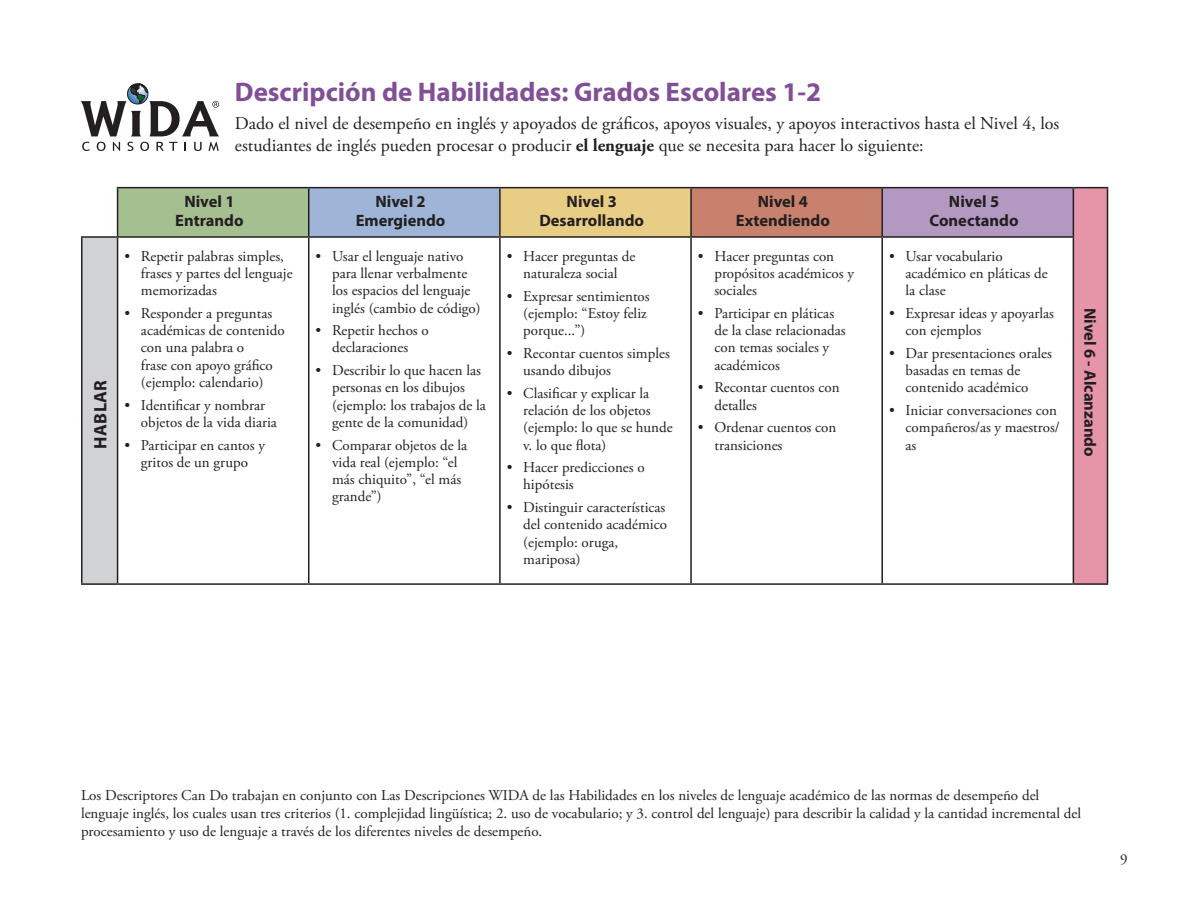
<style>
.page{position:relative;width:1188px;height:918px;background:#fff}
.page>*{position:absolute;margin:0;border:0;box-sizing:border-box;transform-origin:0 0}
.subhead{font:700 27px "Myriad Pro";color:#814f96}
.subhead-2{font:18px/21.6px "Adobe Garamond Pro";color:#231f20}
.t1{font:700 18px "Myriad Pro";letter-spacing:.02em;color:#231f20}
.t2{font:700 16.5px "Myriad Pro";color:#231f20}
.spanish_bullets{font:15px/17.2px "Adobe Garamond Pro";color:#231f20}
.body{font:15px/18px "Adobe Garamond Pro";color:#231f20}
.s1{font-weight:700}
</style>
<div class="page">
<svg style="left:82px;top:142px;width:8px;height:9px"></svg>
<svg style="left:97px;top:142px;width:9px;height:9px"></svg>
<svg style="left:113px;top:142px;width:7px;height:9px"></svg>
<svg style="left:127px;top:142px;width:6px;height:9px"></svg>
<svg style="left:140px;top:142px;width:9px;height:9px"></svg>
<svg style="left:156px;top:142px;width:21px;height:9px"></svg>
<svg style="left:194px;top:142px;width:8px;height:9px"></svg>
<svg style="left:208px;top:142px;width:11px;height:9px"></svg>
<svg style="left:81px;top:84px;width:138px;height:52px"></svg>
<div style="left:118px;top:188px;width:191px;height:49px;background:#a6bf91"></div>
<div style="left:309px;top:188px;width:191px;height:49px;background:#9fb5d7"></div>
<div style="left:500px;top:188px;width:191px;height:49px;background:#e8cd85"></div>
<div style="left:691px;top:188px;width:191px;height:49px;background:#c8816c"></div>
<div style="left:882px;top:188px;width:191px;height:49px;background:#b398c2"></div>
<div style="left:1073px;top:188px;width:35px;height:396px;background:#e694a8"></div>
<div style="left:82px;top:237px;width:36px;height:347px;background:#d1d2d4"></div>
<hr style="left:309px;top:187px;width:191px;height:1px;background:#231f20">
<hr style="left:500px;top:187px;width:191px;height:1px;background:#231f20">
<hr style="left:499px;top:188px;width:2px;height:48px;background:#231f20">
<hr style="left:691px;top:187px;width:191px;height:1px;background:#231f20">
<hr style="left:690px;top:188px;width:2px;height:48px;background:#231f20">
<hr style="left:882px;top:187px;width:191px;height:1px;background:#231f20">
<hr style="left:881px;top:188px;width:2px;height:48px;background:#231f20">
<hr style="left:1073px;top:187px;width:35px;height:1px;background:#231f20">
<hr style="left:1073px;top:188px;width:1px;height:48px;background:#231f20">
<hr style="left:1107px;top:188px;width:1px;height:49px;background:#231f20">
<hr style="left:81px;top:238px;width:1px;height:345px;background:#231f20">
<hr style="left:118px;top:236px;width:191px;height:2px;background:#231f20">
<hr style="left:117px;top:238px;width:1px;height:345px;background:#231f20">
<hr style="left:309px;top:236px;width:191px;height:2px;background:#231f20">
<hr style="left:308px;top:238px;width:1px;height:345px;background:#231f20">
<hr style="left:500px;top:236px;width:191px;height:2px;background:#231f20">
<hr style="left:499px;top:238px;width:2px;height:345px;background:#231f20">
<hr style="left:691px;top:236px;width:191px;height:2px;background:#231f20">
<hr style="left:690px;top:238px;width:2px;height:345px;background:#231f20">
<hr style="left:882px;top:236px;width:192px;height:2px;background:#231f20">
<hr style="left:881px;top:238px;width:2px;height:345px;background:#231f20">
<hr style="left:1073px;top:238px;width:1px;height:345px;background:#231f20">
<hr style="left:1107px;top:237px;width:1px;height:346px;background:#231f20">
<hr style="left:81px;top:583px;width:37px;height:2px;background:#231f20">
<hr style="left:118px;top:583px;width:191px;height:2px;background:#231f20">
<hr style="left:309px;top:583px;width:191px;height:2px;background:#231f20">
<hr style="left:500px;top:583px;width:191px;height:2px;background:#231f20">
<hr style="left:691px;top:583px;width:191px;height:2px;background:#231f20">
<hr style="left:882px;top:583px;width:191px;height:2px;background:#231f20">
<hr style="left:1073px;top:583px;width:35px;height:2px;background:#231f20">
<hr style="left:117px;top:187px;width:192px;height:1px;background:#231f20">
<hr style="left:117px;top:188px;width:1px;height:48px;background:#231f20">
<hr style="left:308px;top:188px;width:1px;height:48px;background:#231f20">
<hr style="left:81px;top:236px;width:37px;height:2px;background:#231f20">
<p class="t1" style="left:89px;top:449px;width:70px;rotate:-90deg">HABLAR</p>
<p class="subhead" style="left:235px;top:75px;width:588px">Descripción de Habilidades: Grados Escolares 1-2</p>
<p class="subhead-2" style="left:235px;top:113px;width:826px">Dado el nivel de desempeño en inglés y apoyados de gráficos, apoyos visuales, y apoyos interactivos hasta el Nivel 4, los estudiantes de inglés pueden procesar o producir <span class="s1">el lenguaje</span> que se necesita para hacer lo siguiente:</p>
<p class="t2" style="left:184px;top:191px;width:52px">Nivel 1</p>
<p class="t2" style="left:175px;top:210px;width:70px">Entrando</p>
<p class="spanish_bullets" style="left:141px;top:248px;width:153px;text-indent:-16px">• Repetir palabras simples, frases y partes del lenguaje memorizadas</p>
<p class="spanish_bullets" style="left:141px;top:305px;width:145px;text-indent:-16px">• Responder a preguntas académicas de contenido con una palabra o<br>frase con apoyo gráfico (ejemplo: calendario)</p>
<p class="spanish_bullets" style="left:141px;top:397px;width:138px;text-indent:-16px">• Identificar y nombrar objetos de la vida diaria</p>
<p class="spanish_bullets" style="left:124px;top:437px;width:142px;text-align:center">• Participar en cantos y gritos de un grupo</p>
<p class="t2" style="left:376px;top:191px;width:52px">Nivel 2</p>
<p class="t2" style="left:356px;top:210px;width:91px">Emergiendo</p>
<p class="spanish_bullets" style="left:332px;top:248px;width:150px;text-indent:-16px">• Usar el lenguaje nativo para llenar verbalmente los espacios del lenguaje inglés (cambio de código)</p>
<p class="spanish_bullets" style="left:316px;top:322px;width:115px;text-align:center">• Repetir hechos o declaraciones</p>
<p class="spanish_bullets" style="left:332px;top:362px;width:155px;text-indent:-16px">• Describir lo que hacen las personas en los dibujos (ejemplo: los trabajos de la gente de la comunidad)</p>
<p class="spanish_bullets" style="left:332px;top:437px;width:137px;text-indent:-16px">• Comparar objetos de la vida real (ejemplo: “el más chiquito”, “el más grande”)</p>
<p class="t2" style="left:567px;top:191px;width:52px">Nivel 3</p>
<p class="t2" style="left:539px;top:210px;width:106px">Desarrollando</p>
<p class="spanish_bullets" style="left:507px;top:248px;width:130px;text-align:center">• Hacer preguntas de naturaleza social</p>
<p class="spanish_bullets" style="left:523px;top:288px;width:128px;text-indent:-16px">• Expresar sentimientos (ejemplo: “Estoy feliz porque...”)</p>
<p class="spanish_bullets" style="left:523px;top:345px;width:148px;text-indent:-16px">• Recontar cuentos simples usando dibujos</p>
<p class="spanish_bullets" style="left:523px;top:385px;width:151px;text-indent:-16px">• Clasificar y explicar la relación de los objetos (ejemplo: lo que se hunde v. lo que flota)</p>
<p class="spanish_bullets" style="left:523px;top:459px;width:123px;text-indent:-16px">• Hacer predicciones o hipótesis</p>
<p class="spanish_bullets" style="left:523px;top:499px;width:145px;text-indent:-16px">• Distinguir características del contenido académico (ejemplo: oruga, mariposa)</p>
<p class="t2" style="left:758px;top:191px;width:52px">Nivel 4</p>
<p class="t2" style="left:736px;top:210px;width:96px">Extendiendo</p>
<p class="spanish_bullets" style="left:714px;top:248px;width:141px;text-indent:-16px">• Hacer preguntas con propósitos académicos y sociales</p>
<p class="spanish_bullets" style="left:714px;top:305px;width:133px;text-indent:-16px">• Participar en pláticas de la clase relacionadas con temas sociales y académicos</p>
<p class="spanish_bullets" style="left:714px;top:380px;width:127px;text-indent:-16px">• Recontar cuentos con detalles</p>
<p class="spanish_bullets" style="left:714px;top:419px;width:123px;text-indent:-16px">• Ordenar cuentos con transiciones</p>
<p class="t2" style="left:949px;top:191px;width:52px">Nivel 5</p>
<p class="t2" style="left:930px;top:210px;width:90px">Conectando</p>
<p class="spanish_bullets" style="left:906px;top:248px;width:144px;text-indent:-16px">• Usar vocabulario académico en pláticas de la clase</p>
<p class="spanish_bullets" style="left:906px;top:305px;width:150px;text-indent:-16px">• Expresar ideas y apoyarlas con ejemplos</p>
<p class="spanish_bullets" style="left:906px;top:345px;width:148px;text-indent:-16px">• Dar presentaciones orales basadas en temas de contenido académico</p>
<p class="spanish_bullets" style="left:906px;top:402px;width:156px;text-indent:-16px">• Iniciar conversaciones con compañeros/as y maestros/ as</p>
<p class="t2" style="left:1101px;top:308px;width:150px;rotate:90deg">Nivel 6 - Alcanzando</p>
<p class="body" style="left:81px;top:786px;width:1002px">Los Descriptores Can Do trabajan en conjunto con Las Descripciones WIDA de las Habilidades en los niveles de lenguaje académico de las normas de desempeño del lenguaje inglés, los cuales usan tres criterios (1. complejidad lingüística; 2. uso de vocabulario; y 3. control del lenguaje) para describir la calidad y la cantidad incremental del procesamiento y uso de lenguaje a través de los diferentes niveles de desempeño.</p>
<p class="body" style="left:1120px;top:851px;width:9px">9</p>
</div>
